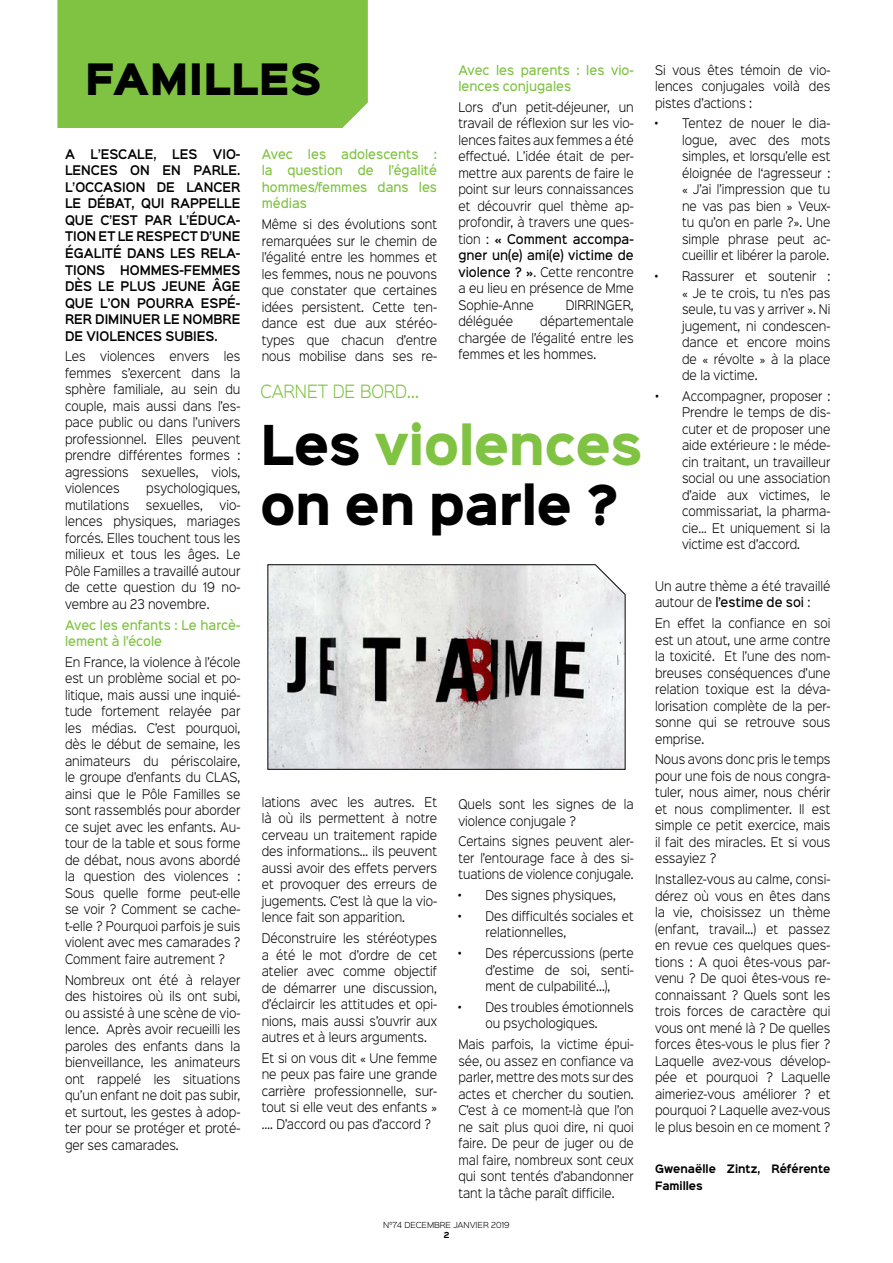
<style>
.page{position:relative;width:893px;height:1263px;background:#fff}
.page>*{position:absolute;margin:0;border:0;box-sizing:border-box;transform-origin:0 0}
.t1{font:900 49.5px/59.4px "Sinkin Sans 800";color:#000;scale:.9 1}
.t2{font:39px "Sinkin Sans 900 X Black";letter-spacing:.01em;color:#000;scale:.9 1}
.t3{font:300 16.5px "Sinkin Sans 300";color:#80c342;scale:.9 1}
.t4{font:300 12px/16.5px "Sinkin Sans 300";color:#000;text-align:justify;scale:.9 1}
.t5{font:300 12px/16.5px "Sinkin Sans 300";color:#000;text-align:justify;scale:.89 1}
.t6{font:600 12px/16.5px "Sinkin Sans 600";color:#000;text-align:justify;scale:.9 1}
.t7{font:500 12px/16.5px "Sinkin Sans 500";color:#80c342;scale:.9 1}
.t8{font:300 12px/16.5px "Sinkin Sans 300";color:#000;text-align:justify;scale:.88 1}
.t9{font:500 12px/16.5px "Sinkin Sans 500";color:#000;scale:.9 1}
.t10{font:700 10.5px/16.5px "Sinkin Sans 700";color:#000;scale:.9 1}
.t11{font:300 7.5px "Sinkin Sans 300";color:#000}
.t12{font:700 7.5px "Sinkin Sans 700";color:#000}
.s1{font-family:"Sinkin Sans 300";font-weight:300}
.s2{font-family:"Sinkin Sans 500";font-weight:500}
.s3{color:#80c342}
</style>
<div class="page">
<div style="left:57px;top:0;width:311px;height:128px;background:#80c342"></div>
<svg style="left:267px;top:564px;width:359px;height:206px"></svg>
<h2 class="t2" style="left:85px;top:59px;width:264px">FAMILLES</h2>
<p class="t7" style="left:458px;top:60px;width:196px">Avec les parents : les vio&shy;lences conjugales</p>
<p class="t4" style="left:458px;top:98px;width:196px">Lors d’un petit-déjeuner, un travail de réflexion sur les vio&shy;lences faites aux femmes a été effectué. L’idée était de per&shy;mettre aux parents de faire le point sur leurs connaissances et découvrir quel thème ap&shy;profondir, à travers une ques-</p>
<p class="t9" style="left:458px;top:230px;width:196px"><span class="s1">tion :</span> « Comment accompa&shy;gner un(e) ami(e) victime de</p>
<p class="t4" style="left:458px;top:263px;width:196px"><span class="s2">violence ? »</span>. Cette rencontre a eu lieu en présence de Mme Sophie-Anne</p>
<p class="t7" style="left:262px;top:145px;width:36px">Avec</p>
<p class="t7" style="left:308px;top:145px;width:22px">les</p>
<p class="t7" style="left:341px;top:145px;width:88px">adolescents</p>
<p class="t6" style="left:65px;top:145px;width:196px;text-indent:148px">VIO-LENCES ON EN PARLE.<br>L’OCCASION DE LANCER LE DÉBAT, QUI RAPPELLE QUE C’EST PAR L’ÉDUCA-TION ET LE RESPECT D’UNE ÉGALITÉ DANS LES RELA-TIONS HOMMES-FEMMES DÈS LE PLUS JEUNE ÂGE QUE L’ON POURRA ESPÉ-RER DIMINUER LE NOMBRE DE VIOLENCES SUBIES.</p>
<p class="t4" style="left:65px;top:347px;width:196px">Les violences envers les femmes s’exercent dans la sphère familiale, au sein du couple, mais aussi dans l’es&shy;pace public ou dans l’univers professionnel. Elles peuvent prendre différentes formes : agressions sexuelles, viols, violences</p>
<p class="t6" style="left:65px;top:145px;width:13px">A</p>
<p class="t6" style="left:90px;top:145px;width:75px">L’ESCALE,</p>
<p class="t6" style="left:172px;top:145px;width:29px">LES</p>
<p class="t7" style="left:262px;top:145px;width:196px;text-align:justify;text-indent:172px">: la question de l’égalité hommes/femmes dans les médias</p>
<p class="t4" style="left:262px;top:215px;width:196px">Même si des évolutions sont remarquées sur le chemin de l’égalité entre les hommes et les femmes, nous ne pouvons que constater que certaines idées persistent. Cette ten&shy;dance est due aux stéréo&shy;types que chacun d’entre nous mobilise dans ses re-</p>
<p class="t4" style="left:566px;top:296px;width:77px">DIRRINGER,</p>
<p class="t4" style="left:458px;top:312px;width:196px;text-indent:82px">départementale chargée de l’égalité entre les femmes et les hommes.</p>
<p class="t4" style="left:458px;top:312px;width:62px">déléguée</p>
<h3 class="t3" style="left:260px;top:377px;width:178px">CARNET DE BORD...</h3>
<h1 class="t1" style="left:260px;top:419px;width:426px">Les <span class="s3">violences </span>on en parle ?</h1>
<p class="t4" style="left:146px;top:479px;width:106px">psychologiques,</p>
<p class="t4" style="left:65px;top:496px;width:196px;text-indent:155px">vio&shy;lences physiques, mariages forcés. Elles touchent tous les milieux et tous les âges. Le Pôle Familles a travaillé autour de cette question du 19 no&shy;vembre au 23 novembre.</p>
<p class="t7" style="left:65px;top:615px;width:196px">Avec les enfants : Le harcè&shy;lement à l’école</p>
<p class="t4" style="left:65px;top:653px;width:196px">En France, la violence à l’école est un problème social et po&shy;litique, mais aussi une inquié&shy;tude fortement relayée par les médias. C’est pourquoi, dès le début de semaine, les animateurs du périscolaire, le groupe d’enfants du CLAS, ainsi que le Pôle Familles se sont rassemblés pour aborder ce sujet avec les enfants. Au&shy;tour de la table et sous forme de débat, nous avons abordé la question des violences :<br>Sous quelle forme peut-elle se voir ? Comment se cache&shy;t-elle ? Pourquoi parfois je suis violent avec mes camarades ?<br>Comment faire autrement ?</p>
<p class="t4" style="left:65px;top:971px;width:196px">Nombreux ont été à relayer des histoires où ils ont subi, ou assisté à une scène de vio&shy;lence. Après avoir recueilli les paroles des enfants dans la bienveillance, les animateurs ont rappelé les situations qu’un enfant ne doit pas subir, et surtout, les gestes à adop&shy;ter pour se protéger et proté&shy;ger ses camarades.</p>
<p class="t4" style="left:65px;top:496px;width:73px">mutilations</p>
<p class="t4" style="left:146px;top:496px;width:65px">sexuelles,</p>
<p class="t4" style="left:262px;top:793px;width:196px">lations avec les autres. Et là où ils permettent à notre cerveau un traitement rapide des informations… ils peuvent aussi avoir des effets pervers et provoquer des erreurs de jugements. C’est là que la vio&shy;lence fait son apparition.</p>
<p class="t4" style="left:262px;top:929px;width:196px">Déconstruire les stéréotypes a été le mot d’ordre de cet atelier avec comme objectif de démarrer une discussion, d’éclaircir les attitudes et opi&shy;nions, mais aussi s’ouvrir aux autres et à leurs arguments.</p>
<p class="t4" style="left:262px;top:1049px;width:196px">Et si on vous dit « Une femme ne peux pas faire une grande carrière professionnelle, sur&shy;tout si elle veut des enfants » …. D’accord ou pas d’accord ?</p>
<p class="t4" style="left:458px;top:795px;width:196px">Quels sont les signes de la violence conjugale ?</p>
<p class="t8" style="left:458px;top:832px;width:201px">Certains signes peuvent aler&shy;ter l’entourage face à des si&shy;tuations de violence conjugale.</p>
<p class="t4" style="left:458px;top:886px;width:177px">• Des signes physiques,</p>
<p class="t4" style="left:485px;top:907px;width:166px;text-indent:-27px">• Des difficultés sociales et relationnelles,</p>
<p class="t4" style="left:485px;top:944px;width:166px;text-indent:-27px">• Des répercussions (perte d’estime de soi, senti&shy;ment de culpabilité...),</p>
<p class="t4" style="left:485px;top:998px;width:166px;text-indent:-27px">• Des troubles émotionnels ou psychologiques.</p>
<p class="t5" style="left:458px;top:1035px;width:199px">Mais parfois, la victime épui&shy;sée, ou assez en confiance va parler, mettre des mots sur des actes et chercher du soutien.<br>C’est à ce moment-là que l’on ne sait plus quoi dire, ni quoi faire. De peur de juger ou de mal faire, nombreux sont ceux qui sont tentés d’abandonner tant la tâche paraît difficile.</p>
<p class="t11" style="left:383px;top:1218px;width:128px">N°74 DECEMBRE JANVIER 2019</p>
<p class="t12" style="left:444px;top:1231px;width:7px">2</p>
<p class="t4" style="left:655px;top:61px;width:196px">Si vous êtes témoin de vio&shy;lences conjugales voilà des pistes d’actions :</p>
<p class="t4" style="left:682px;top:114px;width:166px;text-indent:-27px">• Tentez de nouer le dia&shy;logue, avec des mots simples, et lorsqu’elle est éloignée de l‘agresseur : « J’ai l’impression que tu ne vas pas bien » Veux&shy;tu qu’on en parle ?». Une simple phrase peut ac&shy;cueillir et libérer la parole.</p>
<p class="t4" style="left:682px;top:267px;width:166px;text-indent:-27px">• Rassurer et soutenir : « Je te crois, tu n’es pas seule, tu vas y arriver ». Ni jugement, ni condescen&shy;dance et encore moins de « révolte » à la place de la victime.</p>
<p class="t4" style="left:682px;top:387px;width:166px;text-indent:-26px">• Accompagner, proposer :<br>Prendre le temps de dis&shy;cuter et de proposer une aide extérieure : le méde&shy;cin traitant, un travailleur social ou une association d’aide aux victimes, le commissariat, la pharma&shy;cie… Et uniquement si la victime est d’accord.</p>
<p class="t4" style="left:655px;top:577px;width:196px">Un autre thème a été travaillé</p>
<p class="t9" style="left:655px;top:593px;width:174px"><span class="s1">autour de</span> l’estime de soi <span class="s1">:</span></p>
<p class="t4" style="left:655px;top:614px;width:196px">En effet la confiance en soi est un atout, une arme contre la toxicité. Et l’une des nom&shy;breuses conséquences d’une relation toxique est la déva&shy;lorisation complète de la per&shy;sonne qui se retrouve sous emprise.</p>
<p class="t4" style="left:655px;top:750px;width:196px">Nous avons donc pris le temps pour une fois de nous congra&shy;tuler, nous aimer, nous chérir et nous complimenter. Il est simple ce petit exercice, mais il fait des miracles. Et si vous essayiez ?</p>
<p class="t4" style="left:655px;top:870px;width:196px">Installez-vous au calme, consi&shy;dérez où vous en êtes dans la vie, choisissez un thème (enfant, travail...) et passez en revue ces quelques ques&shy;tions : A quoi êtes-vous par&shy;venu ? De quoi êtes-vous re&shy;connaissant ? Quels sont les trois forces de caractère qui vous ont mené là ? De quelles forces êtes-vous le plus fier ?<br>Laquelle avez-vous dévelop&shy;pée et pourquoi ? Laquelle aimeriez-vous améliorer ? et pourquoi ? Laquelle avez-vous le plus besoin en ce moment ?</p>
<p class="t10" style="left:655px;top:1161px;width:196px">Gwenaëlle Zintz, Référente<br>Familles</p>
</div>
